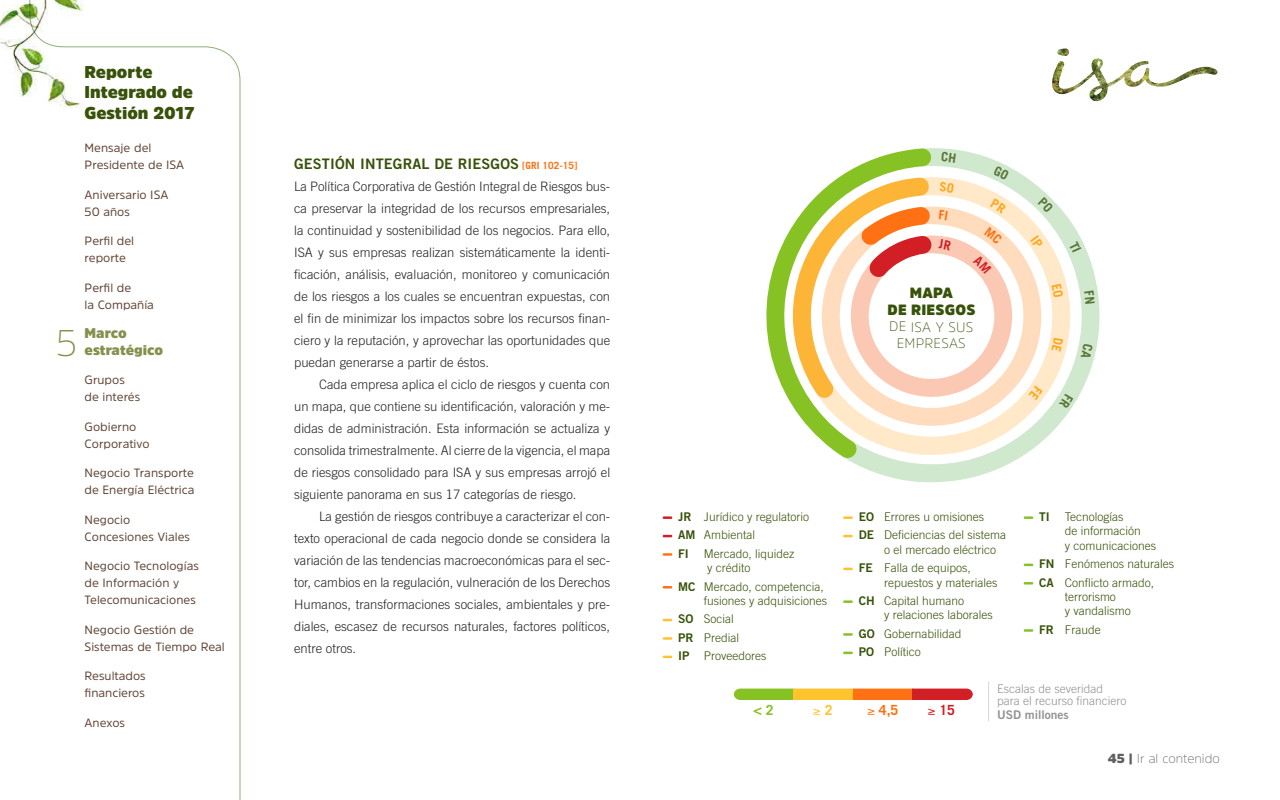
<style>
.page{position:relative;width:1280px;height:800px;background:#fff}
.page>*{position:absolute;margin:0;border:0;box-sizing:border-box;transform-origin:0 0}
.t1{font:200 37.1px "Amsi Pro";color:#85904d}
.t2{font:900 17px/20.4px "Amsi Pro";color:#385209}
.t3{font:900 14.8px/16.6px "Amsi Pro";letter-spacing:.015em;color:#385209;text-align:center}
.t4{font:14.5px "Trade Gothic Bold Two";letter-spacing:.01em;color:#385209}
.t5{font:900 14px/17px "Amsi Pro";color:#85904d}
.t6{font:700 14px "Trade Gothic";color:#ff7112}
.t7{font:700 14px "Trade Gothic";color:#d21f25}
.t8{font:700 14px "Trade Gothic";color:#86c223}
.t9{font:700 14px "Trade Gothic";color:#ffc32d}
.t10{font:200 13.8px/16.7px "Amsi Pro";letter-spacing:.015em;color:#385209;text-align:center}
.t11{font:300 13px/22px "Trade Gothic";color:#222;text-align:justify}
.t12{font:200 13px "Amsi Pro";color:#606060}
.t13{font:300 12px/18.4px "Trade Gothic";color:#385209}
.t14{font:12px/17px "Amsi Pro";color:#604334}
.t15{font:300 12px/12px "Trade Gothic";color:#929292}
.t16{font:12px "Trade Gothic Bold Two";color:#929292}
.s1{font-family:"Trade Gothic";font-weight:700;font-size:10px;color:#ff7112}
.s2{font-family:"Trade Gothic Bold Two";font-weight:400}
.s3{font-weight:900}
</style>
<div class="page">
<svg style="left:662px;top:516px;width:11px;height:3px"></svg>
<svg style="left:662px;top:535px;width:11px;height:2px"></svg>
<svg style="left:662px;top:553px;width:11px;height:3px"></svg>
<svg style="left:662px;top:586px;width:11px;height:3px"></svg>
<svg style="left:662px;top:619px;width:11px;height:2px"></svg>
<svg style="left:662px;top:637px;width:11px;height:3px"></svg>
<svg style="left:662px;top:656px;width:11px;height:2px"></svg>
<svg style="left:843px;top:516px;width:10px;height:3px"></svg>
<svg style="left:843px;top:535px;width:10px;height:2px"></svg>
<svg style="left:843px;top:568px;width:10px;height:2px"></svg>
<svg style="left:843px;top:600px;width:10px;height:3px"></svg>
<svg style="left:843px;top:633px;width:10px;height:3px"></svg>
<svg style="left:843px;top:652px;width:10px;height:2px"></svg>
<svg style="left:1023px;top:516px;width:11px;height:3px"></svg>
<svg style="left:1023px;top:564px;width:11px;height:2px"></svg>
<svg style="left:1023px;top:582px;width:11px;height:3px"></svg>
<svg style="left:1023px;top:629px;width:11px;height:3px"></svg>
<svg style="left:845px;top:148px;width:255px;height:335px"></svg>
<svg style="left:766px;top:149px;width:165px;height:309px"></svg>
<svg style="left:813px;top:177px;width:258px;height:279px"></svg>
<svg style="left:820px;top:206px;width:221px;height:220px"></svg>
<div style="left:734px;top:689px;width:59px;height:11px;background:#86c223"></div>
<div style="left:853px;top:689px;width:60px;height:11px;background:#ff7112"></div>
<div style="left:793px;top:689px;width:60px;height:11px;background:#ffc32d"></div>
<svg style="left:912px;top:689px;width:61px;height:11px"></svg>
<hr style="left:988px;top:682px;width:1px;height:39px;background:#d6d6d6">
<svg style="left:107px;top:46px;width:134px;height:754px"></svg>
<img style="left:0;top:0;width:107px;height:108px">
<img style="left:1052px;top:48px;width:165px;height:54px">
<svg style="left:1038px;top:196px;width:16px;height:16px"></svg>
<svg style="left:1069px;top:241px;width:12px;height:12px"></svg>
<svg style="left:1084px;top:290px;width:11px;height:14px"></svg>
<svg style="left:1081px;top:344px;width:12px;height:15px"></svg>
<svg style="left:1059px;top:394px;width:14px;height:15px"></svg>
<svg style="left:1030px;top:236px;width:13px;height:13px"></svg>
<svg style="left:1052px;top:283px;width:11px;height:14px"></svg>
<svg style="left:1051px;top:338px;width:12px;height:14px"></svg>
<svg style="left:1029px;top:386px;width:14px;height:14px"></svg>
<svg style="left:777px;top:152px;width:241px;height:246px"></svg>
<h2 class="t2" style="left:84px;top:62px;width:112px">Reporte<br>Integrado de<br>Gestión 2017</h2>
<h1 class="t1" style="left:56px;top:317px;width:23px">5</h1>
<p class="t14" style="left:85px;top:139px;width:101px">Mensaje del<br>Presidente de ISA</p>
<p class="t14" style="left:85px;top:186px;width:85px">Aniversario ISA<br>50 años</p>
<p class="t14" style="left:85px;top:232px;width:51px">Perfil del reporte</p>
<p class="t14" style="left:85px;top:279px;width:71px">Perfil de<br>la Compañía</p>
<p class="t5" style="left:85px;top:324px;width:80px">Marco estratégico</p>
<p class="t14" style="left:85px;top:371px;width:57px">Grupos de interés</p>
<p class="t14" style="left:85px;top:418px;width:67px">Gobierno<br>Corporativo</p>
<p class="t14" style="left:85px;top:464px;width:111px">Negocio Transporte de Energía Eléctrica</p>
<p class="t14" style="left:85px;top:511px;width:107px">Negocio<br>Concesiones Viales</p>
<p class="t14" style="left:85px;top:557px;width:116px">Negocio Tecnologías de Información y<br>Telecomunicaciones</p>
<p class="t14" style="left:85px;top:621px;width:142px">Negocio Gestión de<br>Sistemas de Tiempo Real</p>
<p class="t14" style="left:85px;top:667px;width:63px">Resultados financieros</p>
<p class="t14" style="left:85px;top:714px;width:42px">Anexos</p>
<p class="t4" style="left:294px;top:155px;width:285px">GESTIÓN INTEGRAL DE RIESGOS <span class="s1">[GRI 102-15]</span></p>
<p class="t11" style="left:294px;top:175px;width:318px">La Política Corporativa de Gestión Integral de Riesgos bus&shy;ca preservar la integridad de los recursos empresariales, la continuidad y sostenibilidad de los negocios. Para ello, ISA y sus empresas realizan sistemáticamente la identi&shy;ficación, análisis, evaluación, monitoreo y comunicación de los riesgos a los cuales se encuentran expuestas, con el fin de minimizar los impactos sobre los recursos finan&shy;ciero y la reputación, y aprovechar las oportunidades que puedan generarse a partir de éstos.</p>
<p class="t11" style="left:294px;top:373px;width:318px;text-indent:25px">Cada empresa aplica el ciclo de riesgos y cuenta con un mapa, que contiene su identificación, valoración y me&shy;didas de administración. Esta información se actualiza y consolida trimestralmente. Al cierre de la vigencia, el mapa de riesgos consolidado para ISA y sus empresas arrojó el siguiente panorama en sus 17 categorías de riesgo.</p>
<p class="t11" style="left:294px;top:505px;width:318px;text-indent:25px">La gestión de riesgos contribuye a caracterizar el con&shy;texto operacional de cada negocio donde se considera la variación de las tendencias macroeconómicas para el sec&shy;tor, cambios en la regulación, vulneración de los Derechos Humanos, transformaciones sociales, ambientales y pre&shy;diales, escasez de recursos naturales, factores políticos, entre otros.</p>
<p class="t3" style="left:887px;top:285px;width:89px">MAPA<br>DE RIESGOS</p>
<p class="t10" style="left:889px;top:318px;width:86px">DE ISA Y SUS<br>EMPRESAS</p>
<p class="t13" style="left:678px;top:507px;width:132px"><span class="s2">JR</span> Jurídico y regulatorio<br><span class="s2">AM</span> Ambiental<br><span class="s2">FI</span> Mercado, liquidez</p>
<p class="t13" style="left:678px;top:559px;width:147px;text-indent:29px">y crédito<br><span class="s2">MC</span> Mercado, competencia,</p>
<p class="t13" style="left:678px;top:591px;width:150px;text-indent:25px">fusiones y adquisiciones<br><span class="s2">SO</span> Social<br><span class="s2">PR</span> Predial<br><span class="s2">IP</span> Proveedores</p>
<p class="t13" style="left:859px;top:507px;width:149px"><span class="s2">EO</span> Errores u omisiones<br><span class="s2">DE</span> Deficiencias del sistema</p>
<p class="t13" style="left:859px;top:540px;width:139px;text-indent:25px">o el mercado eléctrico<br><span class="s2">FE</span> Falla de equipos,</p>
<p class="t13" style="left:859px;top:573px;width:140px;text-indent:25px">repuestos y materiales<br><span class="s2">CH</span> Capital humano</p>
<p class="t13" style="left:859px;top:606px;width:136px;text-indent:25px">y relaciones laborales<br><span class="s2">GO</span> Gobernabilidad<br><span class="s2">PO</span> Político</p>
<p class="t13" style="left:1065px;top:509px;width:93px;line-height:14.4px;text-indent:-25px"><span class="s2">TI</span> Tecnologías<br>de información<br>y comunicaciones</p>
<p class="t13" style="left:1039px;top:555px;width:136px"><span class="s2">FN</span> Fenómenos naturales<br><span class="s2">CA</span> Conflicto armado,</p>
<p class="t13" style="left:1065px;top:589px;width:67px;line-height:14.4px">terrorismo<br>y vandalismo</p>
<p class="t13" style="left:1039px;top:620px;width:63px"><span class="s2">FR</span> Fraude</p>
<p class="t8" style="left:753px;top:702px;width:22px">&lt; 2</p>
<p class="t9" style="left:813px;top:702px;width:21px">≥ 2</p>
<p class="t6" style="left:867px;top:702px;width:33px">≥ 4,5</p>
<p class="t7" style="left:928px;top:702px;width:29px">≥ 15</p>
<p class="t15" style="left:997px;top:683px;width:131px">Escalas de severidad para el recurso financiero</p>
<p class="t16" style="left:997px;top:707px;width:73px">USD millones</p>
<p class="t12" style="left:1108px;top:749px;width:114px"><span class="s3">45 |</span> Ir al contenido</p>
</div>
